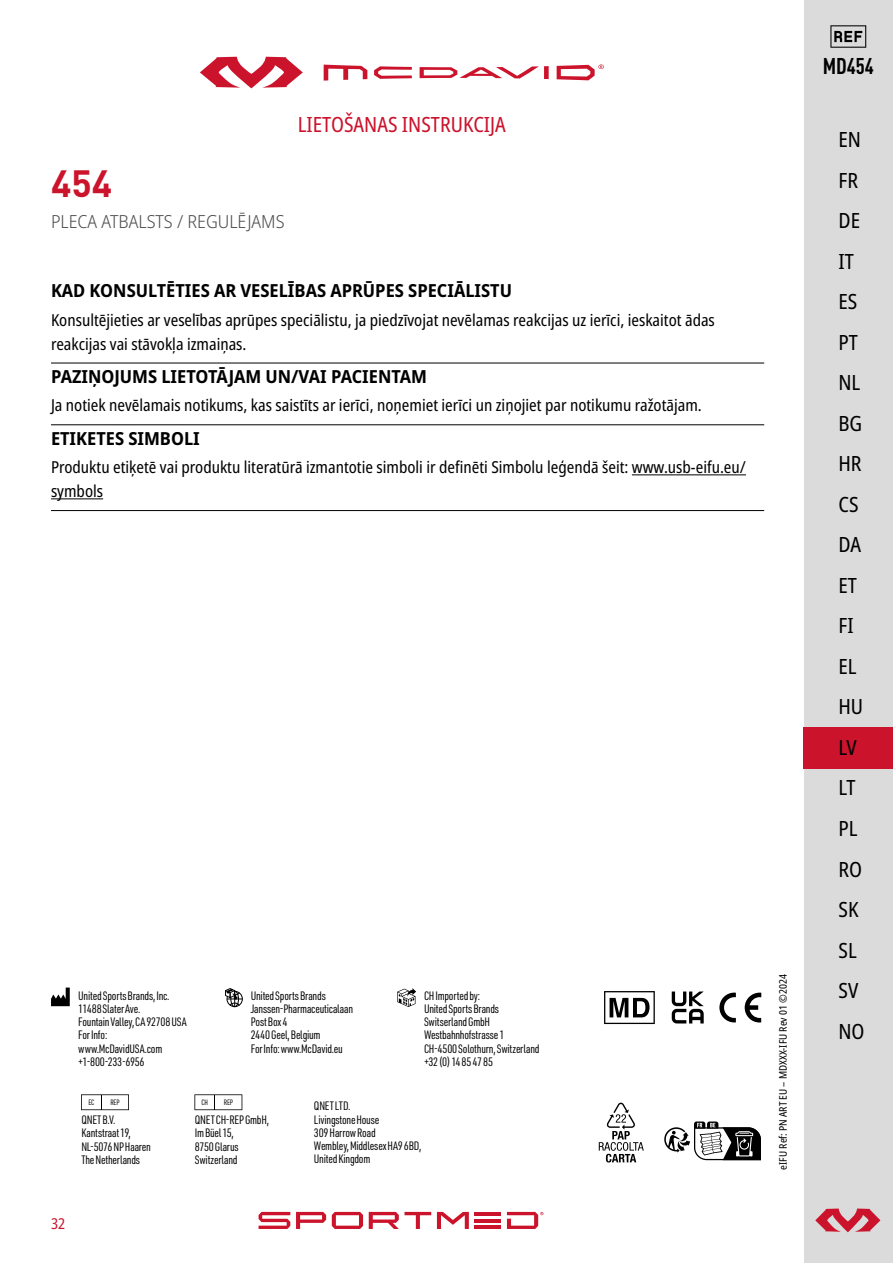
<style>
.page{position:relative;width:893px;height:1263px;background:#fff}
.page>*{position:absolute;margin:0;border:0;box-sizing:border-box;transform-origin:0 0}
.t1{font:700 37.5px "DINOT";color:#cc132c}
.t2{font:700 condensed 22.5px "DINOT";color:#000}
.t3{font:condensed 21px/40.5px "Noto Sans";color:#000}
.t4{font:condensed 21px "Noto Sans";color:#cc132c}
.t5{font:700 semi-condensed 18px "Noto Sans";color:#000}
.t6{font:300 semi-condensed 18px "Noto Sans";color:#4d4d4f}
.t7{font:condensed 16.5px/24px "Noto Sans";color:#000}
.t8{font:condensed 15px "Noto Sans";color:#cc132c}
.t9{font:12px/13.2px "URWDIN Cond";letter-spacing:-.015em;color:#000}
.t10{font:condensed 10.5px "Noto Sans";color:#000}
.t11{font:7.65px "URWDIN Cond";letter-spacing:-.04em;color:#000}
</style>
<div class="page">
<div style="left:804px;top:0;width:89px;height:1263px;background:#dbdbdc"></div>
<div style="left:804px;top:727px;width:89px;height:41px;background:#cc132c"></div>
<svg style="left:200px;top:57px;width:103px;height:31px"></svg>
<svg style="left:324px;top:65px;width:43px;height:16px"></svg>
<svg style="left:420px;top:66px;width:129px;height:13px"></svg>
<svg style="left:374px;top:66px;width:38px;height:13px"></svg>
<svg style="left:557px;top:64px;width:47px;height:16px"></svg>
<hr style="left:475px;top:1225px;width:26px;height:4px;background:#cc132c">
<hr style="left:475px;top:1219px;width:26px;height:3px;background:#cc132c">
<hr style="left:475px;top:1212px;width:26px;height:3px;background:#cc132c">
<svg style="left:259px;top:1212px;width:31px;height:17px"></svg>
<svg style="left:332px;top:1212px;width:31px;height:17px"></svg>
<svg style="left:369px;top:1212px;width:62px;height:17px"></svg>
<svg style="left:296px;top:1212px;width:30px;height:17px"></svg>
<svg style="left:437px;top:1212px;width:32px;height:17px"></svg>
<svg style="left:507px;top:1212px;width:36px;height:17px"></svg>
<svg style="left:815px;top:1208px;width:65px;height:24px"></svg>
<svg style="left:830px;top:25px;width:36px;height:23px"></svg>
<svg style="left:81px;top:1094px;width:48px;height:16px"></svg>
<svg style="left:194px;top:1094px;width:48px;height:16px"></svg>
<svg style="left:745px;top:993px;width:16px;height:29px"></svg>
<svg style="left:719px;top:992px;width:17px;height:30px"></svg>
<svg style="left:672px;top:991px;width:32px;height:32px"></svg>
<svg style="left:51px;top:987px;width:19px;height:19px"></svg>
<svg style="left:604px;top:991px;width:51px;height:33px"></svg>
<svg style="left:225px;top:988px;width:18px;height:19px"></svg>
<svg style="left:397px;top:988px;width:19px;height:19px"></svg>
<svg style="left:664px;top:1121px;width:97px;height:40px"></svg>
<svg style="left:599px;top:1103px;width:45px;height:59px"></svg>
<hr style="left:51px;top:363px;width:713px;height:1px;background:#000">
<hr style="left:51px;top:424px;width:713px;height:1px;background:#000">
<hr style="left:51px;top:510px;width:713px;height:1px;background:#000">
<hr style="left:632px;top:475px;width:114px;height:1px;background:#000">
<hr style="left:51px;top:499px;width:52px;height:1px;background:#000">
<h1 class="t1" style="left:51px;top:159px;width:63px">454</h1>
<h3 class="t6" style="left:51px;top:209px;width:235px">PLECA ATBALSTS / REGULĒJAMS</h3>
<h3 class="t4" style="left:298px;top:110px;width:210px">LIETOŠANAS INSTRUKCIJA</h3>
<h3 class="t5" style="left:51px;top:278px;width:462px">KAD KONSULTĒTIES AR VESELĪBAS APRŪPES SPECIĀLISTU</h3>
<h3 class="t7" style="left:51px;top:308px;width:665px">Konsultējieties ar veselības aprūpes speciālistu, ja piedzīvojat nevēlamas reakcijas uz ierīci, ieskaitot ādas reakcijas vai stāvokļa izmaiņas.</h3>
<h3 class="t5" style="left:51px;top:364px;width:378px">PAZIŅOJUMS LIETOTĀJAM UN/VAI PACIENTAM</h3>
<h3 class="t7" style="left:51px;top:394px;width:652px">Ja notiek nevēlamais notikums, kas saistīts ar ierīci, noņemiet ierīci un ziņojiet par notikumu ražotājam.</h3>
<h3 class="t5" style="left:51px;top:426px;width:150px">ETIKETES SIMBOLI</h3>
<h3 class="t7" style="left:51px;top:456px;width:696px">Produktu etiķetē vai produktu literatūrā izmantotie simboli ir definēti Simbolu leģendā šeit: www.usb-eifu.eu/ symbols</h3>
<p class="t9" style="left:78px;top:988px;width:110px">United Sports Brands, Inc.<br>11488 Slater Ave.<br>Fountain Valley, CA 92708 USA<br>For Info: www.McDavidUSA.com +1-800-233-6956</p>
<p class="t9" style="left:251px;top:988px;width:104px">United Sports Brands<br>Janssen-Pharmaceuticalaan<br>Post Box 4<br>2440 Geel, Belgium<br>For Info: www.McDavid.eu</p>
<p class="t9" style="left:424px;top:988px;width:117px">CH Imported by:<br>United Sports Brands<br>Switserland GmbH<br>Westbahnhofstrasse 1<br>CH-4500 Solothurn, Switzerland +32 (0) 14 85 47 85</p>
<p class="t11" style="left:88px;top:1097px;width:7px">EC</p>
<p class="t11" style="left:111px;top:1097px;width:10px">REP</p>
<p class="t9" style="left:81px;top:1113px;width:71px">QNET B.V.<br>Kantstraat 19,<br>NL-5076 NP Haaren<br>The Netherlands</p>
<p class="t11" style="left:202px;top:1097px;width:8px">CH</p>
<p class="t11" style="left:224px;top:1097px;width:10px">REP</p>
<p class="t9" style="left:314px;top:1099px;width:109px">QNET LTD.<br>Livingstone House<br>309 Harrow Road<br>Wembley, Middlesex HA9 6BD,<br>United Kingdom</p>
<p class="t9" style="left:195px;top:1113px;width:76px">QNET CH-REP GmbH,<br>Im Büel 15,<br>8750 Glarus<br>Switzerland</p>
<p class="t8" style="left:51px;top:1213px;width:16px">32</p>
<p class="t10" style="left:776px;top:1169px;width:197px;rotate:-90deg">eIFU Ref: PN ART EU – MDXXX-IFU Rev 01 ©2024</p>
<h2 class="t2" style="left:823px;top:53px;width:53px">MD454</h2>
<h3 class="t3" style="left:838px;top:120px;width:28px">EN<br>FR<br>DE<br>IT<br>ES<br>PT<br>NL<br>BG<br>HR<br>CS<br>DA<br>ET<br>FI<br>EL<br>HU<br>LV<br>LT<br>PL<br>RO<br>SK<br>SL<br>SV<br>NO</h3>
</div>
